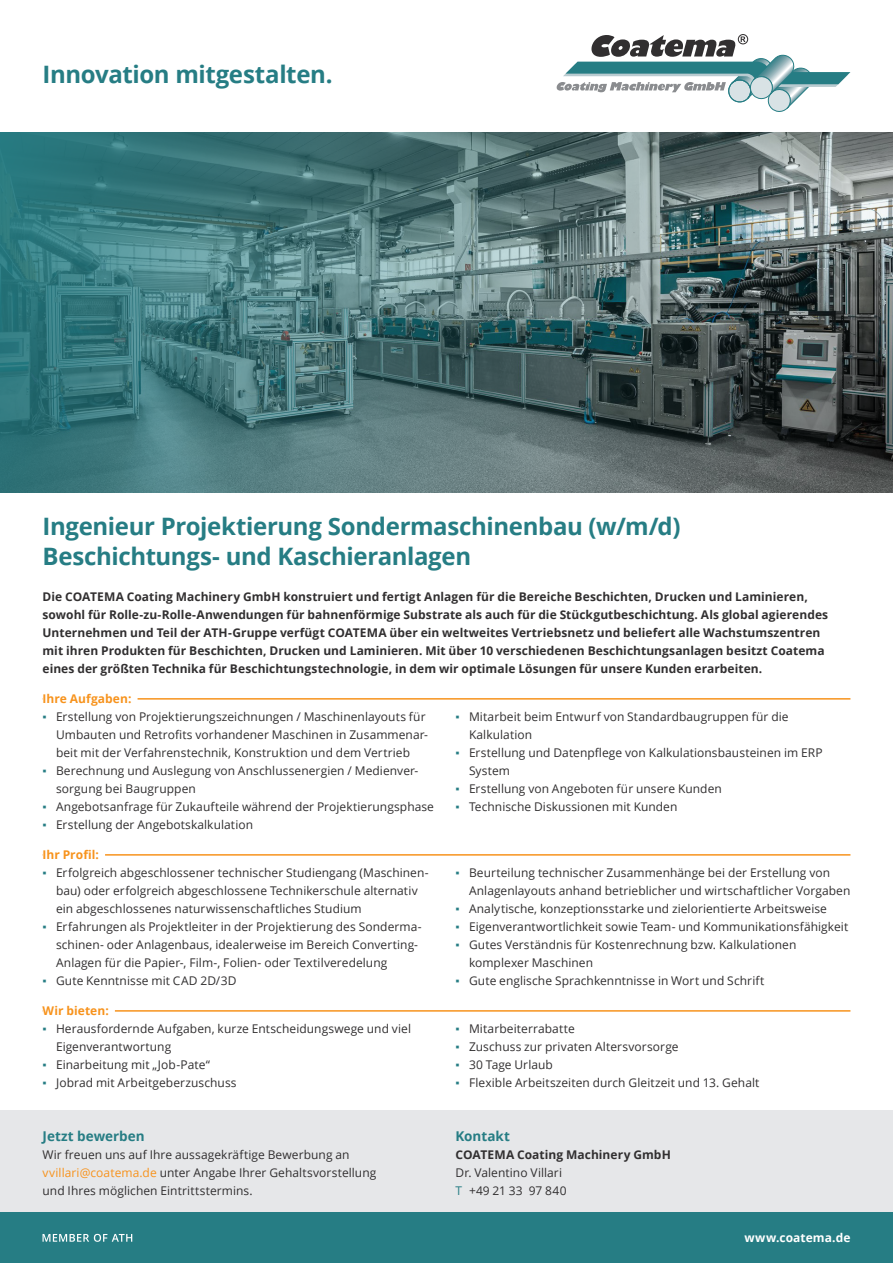
<style>
.page{position:relative;width:893px;height:1263px;background:#fff}
.page>*{position:absolute;margin:0;border:0;box-sizing:border-box;transform-origin:0 0}
.t1{font:700 24px/30px "Open Sans";letter-spacing:-.015em;color:#267d84}
.t2{font:700 13.5px "Open Sans";letter-spacing:.005em;color:#267d84}
.t3{font:12px/18px "Open Sans";letter-spacing:.005em;color:#312f30}
.t4{font:700 12px/18px "Open Sans";letter-spacing:.005em;color:#312f30}
.t5{font:700 12px "Open Sans";letter-spacing:.005em;color:#f7931d}
.t6{font:700 12px "Open Sans";letter-spacing:.005em;color:#fff}
.s1{font-family:"Arial";color:#267d84}
.s2{color:#f7931d}
.s3{color:#267d84}
</style>
<div class="page">
<hr style="left:43px;top:698px;width:807px;height:2px;background:#f7931d">
<hr style="left:43px;top:697px;width:95px;height:4px;background:#fff">
<hr style="left:43px;top:854px;width:807px;height:2px;background:#f7931d">
<hr style="left:43px;top:853px;width:62px;height:4px;background:#fff">
<hr style="left:43px;top:1010px;width:807px;height:2px;background:#f7931d">
<hr style="left:43px;top:1009px;width:72px;height:4px;background:#fff">
<svg style="left:0;top:133px;width:893px;height:360px;background:#4e7073"></svg>
<div style="left:0;top:1111px;width:893px;height:102px;background:#e6e7e9"></div>
<svg style="left:556px;top:34px;width:294px;height:78px"></svg>
<div style="left:0;top:1213px;width:893px;height:50px;background:#267d84"></div>
<svg style="left:43px;top:1234px;width:89px;height:8px"></svg>
<h1 class="t1" style="left:43px;top:59px;width:292px">Innovation mitgestalten.</h1>
<h1 class="t1" style="left:43px;top:510px;width:639px">Ingenieur Projektierung Sondermaschinenbau (w/m/d)<br>Beschichtungs- und Kaschieranlagen</h1>
<p class="t4" style="left:43px;top:587px;width:787px">Die COATEMA Coating Machinery GmbH konstruiert und fertigt Anlagen für die Bereiche Beschichten, Drucken und Laminieren, sowohl für Rolle-zu-Rolle-Anwendungen für bahnenförmige Substrate als auch für die Stückgutbeschichtung. Als global agierendes Unternehmen und Teil der ATH-Gruppe verfügt COATEMA über ein weltweites Vertriebsnetz und beliefert alle Wachstumszentren mit ihren Produkten für Beschichten, Drucken und Laminieren. Mit über 10 verschiedenen Beschichtungsanlagen besitzt Coatema eines der größten Technika für Beschichtungstechnologie, in dem wir optimale Lösungen für unsere Kunden erarbeiten.</p>
<p class="t5" style="left:43px;top:690px;width:90px">Ihre Aufgaben:</p>
<p class="t3" style="left:56px;top:707px;width:373px;text-indent:-14px"><span class="s1">▪</span> Erstellung von Projektierungszeichnungen / Maschinenlayouts für<br>Umbauten und Retrofits vorhandener Maschinen in Zusammenar&shy;beit mit der Verfahrenstechnik, Konstruktion und dem Vertrieb</p>
<p class="t3" style="left:56px;top:761px;width:364px;text-indent:-14px"><span class="s1">▪</span> Berechnung und Auslegung von Anschlussenergien / Medienver&shy;sorgung bei Baugruppen</p>
<p class="t3" style="left:43px;top:797px;width:393px"><span class="s1">▪</span> Angebotsanfrage für Zukaufteile während der Projektierungsphase</p>
<p class="t3" style="left:43px;top:815px;width:212px"><span class="s1">▪</span> Erstellung der Angebotskalkulation</p>
<p class="t3" style="left:469px;top:707px;width:321px;text-indent:-14px"><span class="s1">▪</span> Mitarbeit beim Entwurf von Standardbaugruppen für die<br>Kalkulation</p>
<p class="t3" style="left:469px;top:743px;width:355px;text-indent:-14px"><span class="s1">▪</span> Erstellung und Datenpflege von Kalkulationsbausteinen im ERP<br>System</p>
<p class="t3" style="left:455px;top:779px;width:268px"><span class="s1">▪</span> Erstellung von Angeboten für unsere Kunden</p>
<p class="t3" style="left:455px;top:797px;width:223px"><span class="s1">▪</span> Technische Diskussionen mit Kunden</p>
<p class="t5" style="left:43px;top:846px;width:58px">Ihr Profil:</p>
<p class="t3" style="left:56px;top:863px;width:374px;text-indent:-14px"><span class="s1">▪</span> Erfolgreich abgeschlossener technischer Studiengang (Maschinen&shy;bau) oder erfolgreich abgeschlossene Technikerschule alternativ ein abgeschlossenes naturwissenschaftliches Studium</p>
<p class="t3" style="left:56px;top:917px;width:367px;text-indent:-14px"><span class="s1">▪</span> Erfahrungen als Projektleiter in der Projektierung des Sonderma&shy;schinen- oder Anlagenbaus, idealerweise im Bereich Converting-<br>Anlagen für die Papier-, Film-, Folien- oder Textilveredelung</p>
<p class="t3" style="left:43px;top:971px;width:195px"><span class="s1">▪</span> Gute Kenntnisse mit CAD 2D/3D</p>
<p class="t5" style="left:43px;top:1002px;width:68px">Wir bieten:</p>
<p class="t3" style="left:56px;top:1019px;width:357px;text-indent:-14px"><span class="s1">▪</span> Herausfordernde Aufgaben, kurze Entscheidungswege und viel<br>Eigenverantwortung</p>
<p class="t3" style="left:43px;top:1055px;width:169px"><span class="s1">▪</span> Einarbeitung mit „Job-Pate“</p>
<p class="t3" style="left:43px;top:1073px;width:196px"><span class="s1">▪</span> Jobrad mit Arbeitgeberzuschuss</p>
<p class="t2" style="left:43px;top:1126px;width:104px">Jetzt bewerben</p>
<p class="t3" style="left:43px;top:1145px;width:335px">Wir freuen uns auf Ihre aussagekräftige Bewerbung an <span class="s2">vvillari@coatema.de</span> unter Angabe Ihrer Gehaltsvorstellung und Ihres möglichen Eintrittstermins.</p>
<p class="t3" style="left:469px;top:863px;width:383px;text-indent:-14px"><span class="s1">▪</span> Beurteilung technischer Zusammenhänge bei der Erstellung von<br>Anlagenlayouts anhand betrieblicher und wirtschaftlicher Vorgaben</p>
<p class="t3" style="left:455px;top:899px;width:373px"><span class="s1">▪</span> Analytische, konzeptionsstarke und zielorientierte Arbeitsweise</p>
<p class="t3" style="left:455px;top:917px;width:394px"><span class="s1">▪</span> Eigenverantwortlichkeit sowie Team- und Kommunikationsfähigkeit</p>
<p class="t3" style="left:469px;top:935px;width:329px;text-indent:-14px"><span class="s1">▪</span> Gutes Verständnis für Kostenrechnung bzw. Kalkulationen komplexer Maschinen</p>
<p class="t3" style="left:455px;top:971px;width:310px"><span class="s1">▪</span> Gute englische Sprachkenntnisse in Wort und Schrift</p>
<p class="t3" style="left:455px;top:1019px;width:121px"><span class="s1">▪</span> Mitarbeiterrabatte</p>
<p class="t3" style="left:455px;top:1037px;width:225px"><span class="s1">▪</span> Zuschuss zur privaten Altersvorsorge</p>
<p class="t3" style="left:455px;top:1055px;width:99px"><span class="s1">▪</span> 30 Tage Urlaub</p>
<p class="t3" style="left:455px;top:1073px;width:305px"><span class="s1">▪</span> Flexible Arbeitszeiten durch Gleitzeit und 13. Gehalt</p>
<p class="t2" style="left:455px;top:1126px;width:56px">Kontakt</p>
<p class="t4" style="left:455px;top:1145px;width:217px">COATEMA Coating Machinery GmbH</p>
<p class="t3" style="left:455px;top:1163px;width:113px">Dr. Valentino Villari<br><span class="s3">T</span> +49 21 33 97 840</p>
<p class="t6" style="left:744px;top:1229px;width:107px">www.coatema.de</p>
</div>
